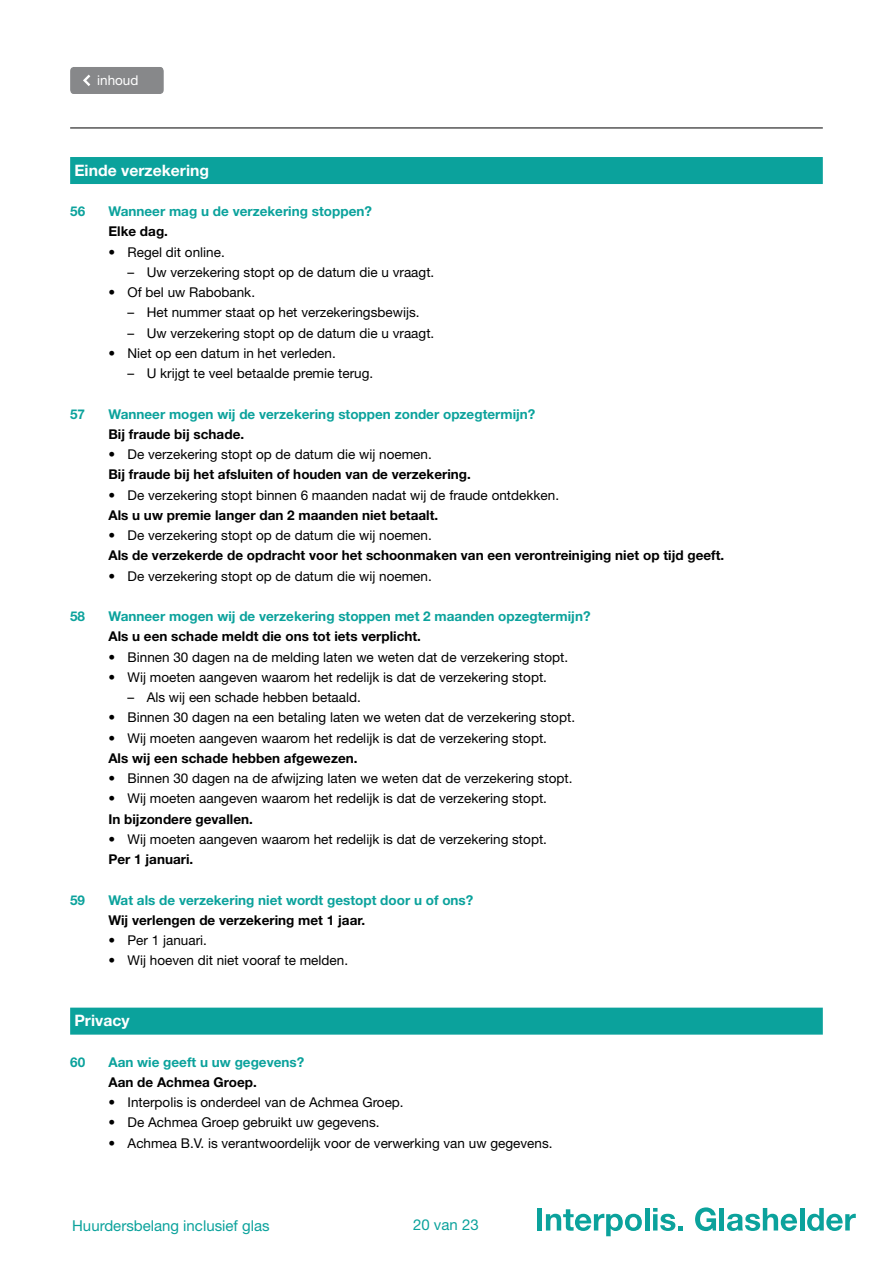
<style>
.page{position:relative;width:893px;height:1263px;background:#fff}
.page>*{position:absolute;margin:0;border:0;box-sizing:border-box;transform-origin:0 0}
.t1{font:700 15.75px "Helvetica Neue LT Std";color:#fff}
.t2{font:15px "Helvetica Neue LT Std";color:#0ba29c}
.t3{font:13.5px "Helvetica Neue LT Std";color:#000}
.t4{font:700 13.5px "Helvetica Neue LT Std";color:#000}
.t5{font:700 13.5px "Helvetica Neue LT Std";color:#0ba29c}
.t6{font:13.5px "Helvetica Neue LT Std";color:#fff}
</style>
<div class="page">
<hr style="left:70px;top:128px;width:753px;height:1px;background:#000">
<div style="left:537px;top:1208px;width:5px;height:22px;background:#0ba29c"></div>
<svg style="left:546px;top:1209px;width:96px;height:27px"></svg>
<hr style="left:645px;top:1208px;width:4px;height:22px;background:#0ba29c">
<svg style="left:653px;top:1208px;width:30px;height:23px"></svg>
<svg style="left:695px;top:1207px;width:21px;height:24px"></svg>
<hr style="left:720px;top:1208px;width:4px;height:22px;background:#0ba29c">
<svg style="left:727px;top:1208px;width:70px;height:23px"></svg>
<hr style="left:800px;top:1208px;width:4px;height:22px;background:#0ba29c">
<svg style="left:807px;top:1208px;width:49px;height:23px"></svg>
<div style="left:70px;top:67px;width:94px;height:27px;background:#87888a"></div>
<div style="left:70px;top:157px;width:753px;height:27px;background:#0ba29c"></div>
<div style="left:70px;top:1008px;width:753px;height:27px;background:#0ba29c"></div>
<p class="t6" style="left:97px;top:72px;width:43px">inhoud</p>
<p class="t1" style="left:74px;top:160px;width:136px">Einde verzekering</p>
<p class="t5" style="left:70px;top:203px;width:17px">56</p>
<p class="t5" style="left:108px;top:203px;width:265px">Wanneer mag u de verzekering stoppen?</p>
<p class="t4" style="left:108px;top:223px;width:61px">Elke dag.</p>
<p class="t3" style="left:108px;top:244px;width:118px">• Regel dit online.</p>
<p class="t3" style="left:128px;top:264px;width:308px">– Uw verzekering stopt op de datum die u vraagt.</p>
<p class="t3" style="left:108px;top:284px;width:148px">• Of bel uw Rabobank.</p>
<p class="t3" style="left:128px;top:304px;width:293px">– Het nummer staat op het verzekeringsbewijs.</p>
<p class="t3" style="left:128px;top:325px;width:308px">– Uw verzekering stopt op de datum die u vraagt.</p>
<p class="t3" style="left:108px;top:345px;width:229px">• Niet op een datum in het verleden.</p>
<p class="t3" style="left:128px;top:365px;width:247px">– U krijgt te veel betaalde premie terug.</p>
<p class="t5" style="left:70px;top:405px;width:17px">57</p>
<p class="t5" style="left:108px;top:405px;width:429px">Wanneer mogen wij de verzekering stoppen zonder opzegtermijn?</p>
<p class="t4" style="left:108px;top:426px;width:137px">Bij fraude bij schade.</p>
<p class="t3" style="left:108px;top:446px;width:325px">• De verzekering stopt op de datum die wij noemen.</p>
<p class="t4" style="left:108px;top:466px;width:364px">Bij fraude bij het afsluiten of houden van de verzekering.</p>
<p class="t3" style="left:108px;top:487px;width:452px">• De verzekering stopt binnen 6 maanden nadat wij de fraude ontdekken.</p>
<p class="t4" style="left:108px;top:507px;width:331px">Als u uw premie langer dan 2 maanden niet betaalt.</p>
<p class="t3" style="left:108px;top:527px;width:325px">• De verzekering stopt op de datum die wij noemen.</p>
<p class="t4" style="left:108px;top:547px;width:617px">Als de verzekerde de opdracht voor het schoonmaken van een verontreiniging niet op tijd geeft.</p>
<p class="t3" style="left:108px;top:568px;width:325px">• De verzekering stopt op de datum die wij noemen.</p>
<p class="t5" style="left:70px;top:608px;width:17px">58</p>
<p class="t5" style="left:108px;top:608px;width:484px">Wanneer mogen wij de verzekering stoppen met 2 maanden opzegtermijn?</p>
<p class="t4" style="left:108px;top:628px;width:314px">Als u een schade meldt die ons tot iets verplicht.</p>
<p class="t3" style="left:108px;top:649px;width:461px">• Binnen 30 dagen na de melding laten we weten dat de verzekering stopt.</p>
<p class="t3" style="left:108px;top:669px;width:440px">• Wij moeten aangeven waarom het redelijk is dat de verzekering stopt.</p>
<p class="t3" style="left:128px;top:689px;width:235px">– Als wij een schade hebben betaald.</p>
<p class="t3" style="left:108px;top:709px;width:468px">• Binnen 30 dagen na een betaling laten we weten dat de verzekering stopt.</p>
<p class="t3" style="left:108px;top:730px;width:440px">• Wij moeten aangeven waarom het redelijk is dat de verzekering stopt.</p>
<p class="t4" style="left:108px;top:750px;width:251px">Als wij een schade hebben afgewezen.</p>
<p class="t3" style="left:108px;top:770px;width:466px">• Binnen 30 dagen na de afwijzing laten we weten dat de verzekering stopt.</p>
<p class="t3" style="left:108px;top:790px;width:440px">• Wij moeten aangeven waarom het redelijk is dat de verzekering stopt.</p>
<p class="t4" style="left:108px;top:810px;width:146px">In bijzondere gevallen.</p>
<p class="t3" style="left:108px;top:831px;width:440px">• Wij moeten aangeven waarom het redelijk is dat de verzekering stopt.</p>
<p class="t4" style="left:108px;top:851px;width:86px">Per 1 januari.</p>
<p class="t5" style="left:70px;top:891px;width:17px">59</p>
<p class="t5" style="left:108px;top:891px;width:366px">Wat als de verzekering niet wordt gestopt door u of ons?</p>
<p class="t4" style="left:108px;top:912px;width:258px">Wij verlengen de verzekering met 1 jaar.</p>
<p class="t3" style="left:108px;top:932px;width:100px">• Per 1 januari.</p>
<p class="t3" style="left:108px;top:952px;width:241px">• Wij hoeven dit niet vooraf te melden.</p>
<p class="t1" style="left:74px;top:1011px;width:57px">Privacy</p>
<p class="t5" style="left:70px;top:1053px;width:17px">60</p>
<p class="t5" style="left:108px;top:1053px;width:197px">Aan wie geeft u uw gegevens?</p>
<p class="t4" style="left:108px;top:1074px;width:150px">Aan de Achmea Groep.</p>
<p class="t3" style="left:108px;top:1094px;width:297px">• Interpolis is onderdeel van de Achmea Groep.</p>
<p class="t3" style="left:108px;top:1114px;width:273px">• De Achmea Groep gebruikt uw gegevens.</p>
<p class="t3" style="left:108px;top:1135px;width:446px">• Achmea B.V. is verantwoordelijk voor de verwerking van uw gegevens.</p>
<p class="t2" style="left:72px;top:1216px;width:199px">Huurdersbelang inclusief glas</p>
<p class="t2" style="left:413px;top:1216px;width:67px">20 van 23</p>
</div>
